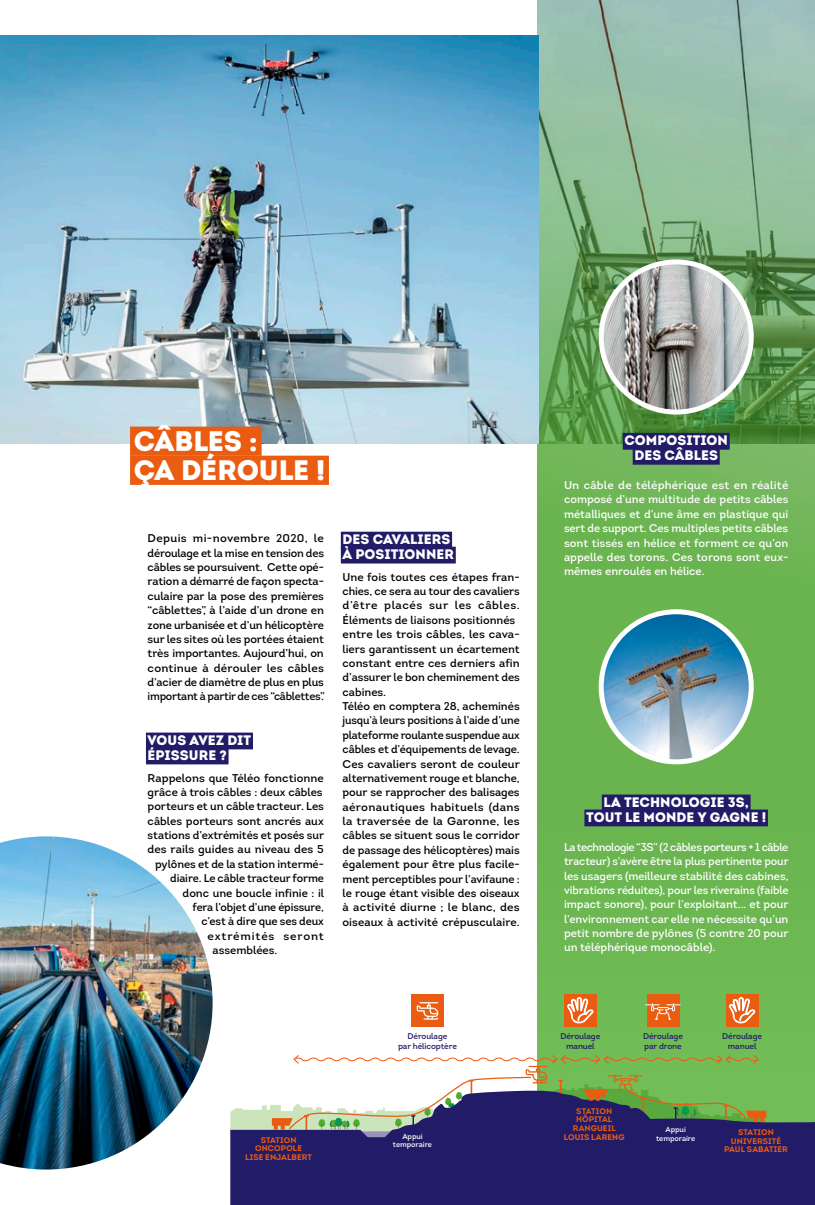
<style>
.page{position:relative;width:815px;height:1205px;background:#fff}
.page>*{position:absolute;margin:0;border:0;box-sizing:border-box;transform-origin:0 0}
.t1{font:900 28.12px/29.1px "Intro";letter-spacing:-.005em;color:#fff}
.t2{font:900 13.75px/15px "Intro";letter-spacing:.005em;color:#fff;text-align:center}
.t3{font:11.25px/14.4px "Intro";color:#000;text-align:justify}
.t4{font:11.25px/14.4px "Intro";color:#fff;text-align:justify}
.t5{font:11.25px "Intro";letter-spacing:.07em;color:#000}
.t6{font:8.25px/9.9px "Intro";letter-spacing:-.01em;color:#221b67;text-align:center}
.t7{font:700 8.12px/8.8px "Intro";letter-spacing:.015em;color:#ea5c11;text-align:center}
.t8{font:7.5px/8.8px "Intro";letter-spacing:-.01em;color:#fff;text-align:center}
</style>
<div class="page">
<svg style="left:537px;top:0;width:278px;height:1090px;fill:#6eb753"></svg>
<img style="left:0;top:35px;width:539px;height:408px">
<div style="left:623px;top:433px;width:107px;height:17px;background:#221b67"></div>
<div style="left:633px;top:448px;width:87px;height:17px;background:#221b67"></div>
<div style="left:602px;top:794px;width:149px;height:17px;background:#221b67"></div>
<div style="left:584px;top:809px;width:184px;height:17px;background:#221b67"></div>
<div style="left:146px;top:732px;width:107px;height:17px;background:#221b67"></div>
<div style="left:146px;top:747px;width:83px;height:17px;background:#221b67"></div>
<div style="left:341px;top:532px;width:111px;height:16px;background:#221b67"></div>
<div style="left:341px;top:547px;width:115px;height:16px;background:#221b67"></div>
<div style="left:130px;top:426px;width:132px;height:30px;background:#ea5c11"></div>
<div style="left:130px;top:456px;width:199px;height:29px;background:#ea5c11"></div>
<img style="left:601px;top:262px;width:150px;height:150px;border-radius:75px">
<div style="left:599px;top:259px;width:155px;height:155px;border:5px solid #fff;border-radius:50%"></div>
<img style="left:601px;top:612px;width:150px;height:150px;border-radius:75px">
<div style="left:599px;top:609px;width:155px;height:155px;border:5px solid #fff;border-radius:50%"></div>
<img style="left:0;top:836px;width:213px;height:333px">
<div style="left:230px;top:1090px;width:585px;height:115px;background:#221b67"></div>
<div style="left:411px;top:994px;width:33px;height:33px;background:#ea5c11"></div>
<div style="left:564px;top:994px;width:33px;height:33px;background:#ea5c11"></div>
<div style="left:647px;top:994px;width:32px;height:33px;background:#ea5c11"></div>
<div style="left:726px;top:994px;width:32px;height:33px;background:#ea5c11"></div>
<svg style="left:417px;top:1002px;width:21px;height:17px"></svg>
<svg style="left:567px;top:997px;width:27px;height:26px"></svg>
<svg style="left:729px;top:997px;width:26px;height:26px"></svg>
<svg style="left:645px;top:1003px;width:36px;height:16px"></svg>
<svg style="left:230px;top:1054px;width:537px;height:100px"></svg>
<h1 class="t1" style="left:134px;top:426px;width:193px">CÂBLES :<br>ÇA DÉROULE !</h1>
<p class="t3" style="left:148px;top:531px;width:179px">Depuis mi-novembre 2020, le déroulage et la mise en tension des câbles se poursuivent. Cette opé&shy;ration a démarré de façon specta&shy;culaire par la pose des premières “câblettes”, à l’aide d’un drone en zone urbanisée et d’un hélicoptère sur les sites où les portées étaient très importantes. Aujourd’hui, on continue à dérouler les câbles d’acier de diamètre de plus en plus important à partir de ces “câblettes”.</p>
<p class="t2" style="left:148px;top:732px;width:105px;text-align:left">VOUS AVEZ DIT<br>ÉPISSURE ?</p>
<p class="t3" style="left:148px;top:770px;width:178px">Rappelons que Téléo fonctionne</p>
<p class="t3" style="left:148px;top:785px;width:177px">grâce à trois câbles : deux câbles</p>
<p class="t3" style="left:148px;top:799px;width:178px">porteurs et un câble tracteur. Les</p>
<p class="t3" style="left:148px;top:813px;width:178px">câbles porteurs sont ancrés aux</p>
<p class="t3" style="left:148px;top:828px;width:178px">stations d’extrémités et posés sur</p>
<p class="t3" style="left:148px;top:842px;width:178px">des rails guides au niveau des 5</p>
<p class="t3" style="left:155px;top:856px;width:170px">pylônes et de la station intermé-</p>
<p class="t3" style="left:170px;top:871px;width:155px">diaire. Le câble tracteur forme</p>
<p class="t3" style="left:183px;top:885px;width:143px">donc une boucle infinie : il</p>
<p class="t3" style="left:193px;top:900px;width:133px">fera l’objet d’une épissure,</p>
<p class="t3" style="left:201px;top:914px;width:124px">c’est à dire que ses deux</p>
<p class="t5" style="left:208px;top:928px;width:118px">extrémités seront</p>
<p class="t3" style="left:213px;top:943px;width:66px">assemblées.</p>
<p class="t2" style="left:343px;top:532px;width:113px;text-align:left">DES CAVALIERS<br>À POSITIONNER</p>
<p class="t3" style="left:343px;top:569px;width:179px;text-align:left">Une fois toutes ces étapes fran&shy;chies, ce sera au tour des cavaliers d’être placés sur les câbles.<br>Éléments de liaisons positionnés entre les trois câbles, les cava&shy;liers garantissent un écartement constant entre ces derniers afin d’assurer le bon cheminement des cabines.<br>Téléo en comptera 28, acheminés jusqu’à leurs positions à l’aide d’une plateforme roulante suspendue aux câbles et d’équipements de levage.<br>Ces cavaliers seront de couleur alternativement rouge et blanche, pour se rapprocher des balisages aéronautiques habituels (dans la traversée de la Garonne, les câbles se situent sous le corridor de passage des hélicoptères) mais également pour être plus facile&shy;ment perceptibles pour l’avifaune : le rouge étant visible des oiseaux à activité diurne ; le blanc, des oiseaux à activité crépusculaire.</p>
<p class="t2" style="left:624px;top:433px;width:105px">COMPOSITION<br>DES CÂBLES</p>
<p class="t4" style="left:564px;top:478px;width:226px">Un câble de téléphérique est en réalité composé d’une multitude de petits câbles métalliques et d’une âme en plastique qui sert de support. Ces multiples petits câbles sont tissés en hélice et forment ce qu’on appelle des torons. Ces torons sont eux&shy;mêmes enroulés en hélice.</p>
<p class="t2" style="left:586px;top:794px;width:182px">LA TECHNOLOGIE 3S,<br>TOUT LE MONDE Y GAGNE !</p>
<p class="t4" style="left:564px;top:839px;width:226px">La technologie “3S” (2 câbles porteurs + 1 câble tracteur) s’avère être la plus pertinente pour les usagers (meilleure stabilité des cabines, vibrations réduites), pour les riverains (faible impact sonore), pour l’exploitant... et pour l’environnement car elle ne nécessite qu’un petit nombre de pylônes (5 contre 20 pour un téléphérique monocâble).</p>
<p class="t7" style="left:245px;top:1135px;width:68px">STATION<br>ONCOPOLE<br>LISE ENJALBERT</p>
<p class="t6" style="left:398px;top:1031px;width:60px">Déroulage<br>par hélicoptère</p>
<p class="t6" style="left:560px;top:1031px;width:41px">Déroulage manuel</p>
<p class="t6" style="left:643px;top:1031px;width:41px;text-align:left">Déroulage par drone</p>
<p class="t6" style="left:722px;top:1031px;width:41px">Déroulage manuel</p>
<p class="t7" style="left:564px;top:1106px;width:63px">STATION<br>HÔPITAL<br>RANGUEIL<br>LOUIS LARENG</p>
<p class="t8" style="left:393px;top:1131px;width:41px">Appui temporaire</p>
<p class="t8" style="left:656px;top:1125px;width:41px">Appui temporaire</p>
<p class="t7" style="left:724px;top:1127px;width:65px">STATION<br>UNIVERSITÉ<br>PAUL SABATIER</p>
</div>
